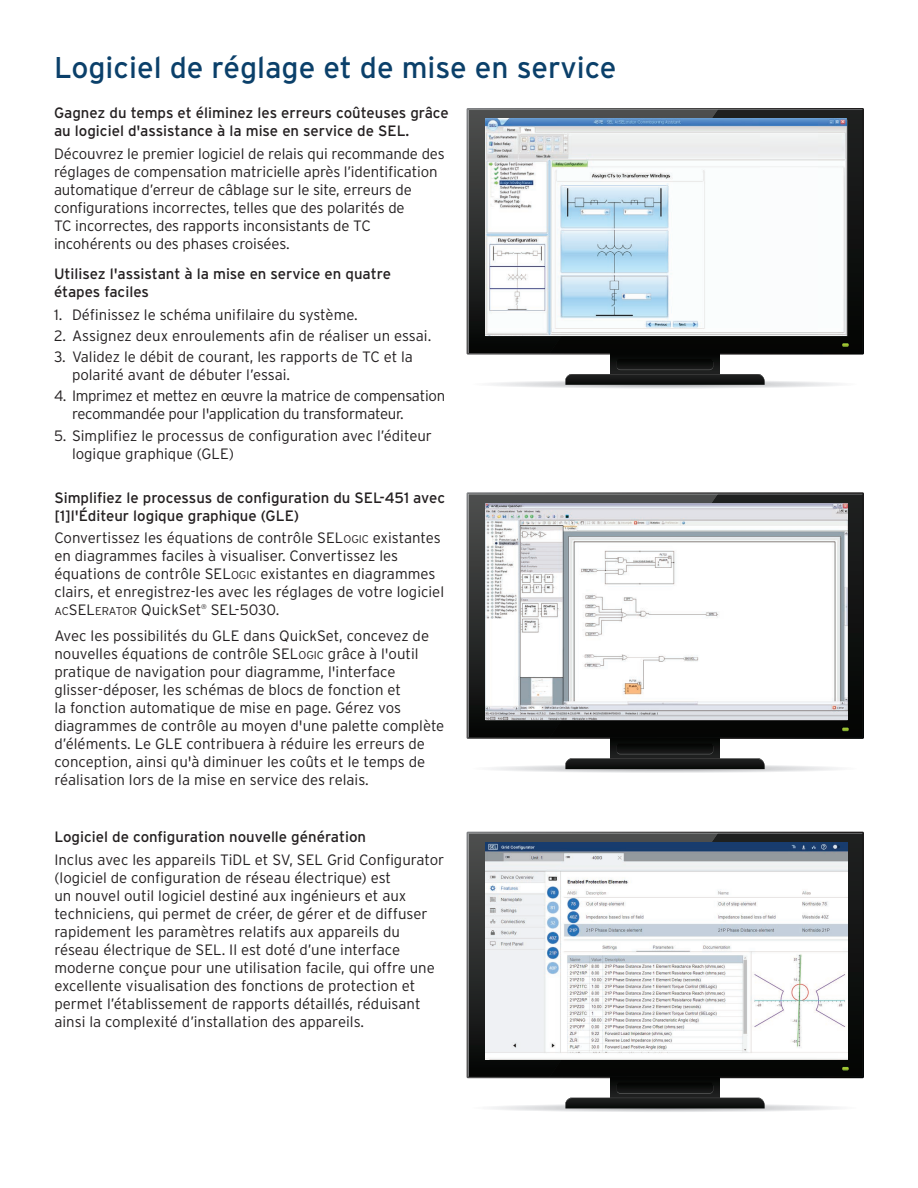
<style>
.page{position:relative;width:918px;height:1188px;background:#fff}
.page>*{position:absolute;margin:0;border:0;box-sizing:border-box;transform-origin:0 0}
.t1{font:30px "Interstate Poly";color:#0b406a}
.t2{font:300 15px/18px "Interstate Poly";color:#231f20}
.t3{font:15px/18px "Interstate Poly";color:#231f20}
.t4{font:300 15px/18px "Interstate Poly";letter-spacing:-.02em;color:#231f20}
.t5{font:300 11.25px "Interstate Poly";color:#231f20}
.t6{font:300 6.75px "Interstate Poly";color:#231f20}
.s1{font-style:inherit}
.s2{font-size:11.25px}
.s3{font-size:15px}
</style>
<div class="page">
<div style="left:471px;top:764px;width:388px;height:9px;background:#f1f2f3;border-radius:50%"></div>
<div style="left:517px;top:765px;width:296px;height:7px;background:#e6e7e9;border-radius:50%"></div>
<div style="left:519px;top:766px;width:292px;height:6px;background:#e6e7e9;border-radius:50%"></div>
<div style="left:525px;top:766px;width:280px;height:6px;background:#e1e2e4;border-radius:50%"></div>
<div style="left:532px;top:766px;width:266px;height:5px;background:#e0e1e3;border-radius:50%"></div>
<div style="left:539px;top:766px;width:251px;height:5px;background:#dcdddf;border-radius:50%"></div>
<div style="left:549px;top:766px;width:232px;height:5px;background:#d8d9db;border-radius:50%"></div>
<div style="left:558px;top:766px;width:214px;height:5px;background:#d4d5d7;border-radius:50%"></div>
<hr style="left:565px;top:767px;width:199px;height:4px;background:#d1d2d4;border-radius:50%">
<hr style="left:573px;top:767px;width:184px;height:4px;background:#c5c6c8;border-radius:50%">
<svg style="left:467px;top:492px;width:397px;height:247px;background:#444"></svg>
<div style="left:611px;top:734px;width:109px;height:30px;background:#060706"></div>
<svg style="left:468px;top:494px;width:394px;height:243px;background:#1d1e1d"></svg>
<svg style="left:842px;top:727px;width:7px;height:4px"></svg>
<svg style="left:565px;top:743px;width:200px;height:27px"></svg>
<img style="left:485px;top:503px;width:362px;height:217px">
<div style="left:499px;top:1104px;width:332px;height:8px;background:#e9eaeb;border-radius:50%"></div>
<div style="left:501px;top:1104px;width:328px;height:7px;background:#eeeeef;border-radius:50%"></div>
<div style="left:502px;top:1105px;width:325px;height:6px;background:#eeeeef;border-radius:50%"></div>
<div style="left:510px;top:1105px;width:310px;height:6px;background:#e9eaeb;border-radius:50%"></div>
<div style="left:521px;top:1105px;width:288px;height:6px;background:#e4e5e7;border-radius:50%"></div>
<div style="left:530px;top:1105px;width:270px;height:6px;background:#e0e1e3;border-radius:50%"></div>
<div style="left:539px;top:1105px;width:251px;height:6px;background:#dcdddf;border-radius:50%"></div>
<div style="left:549px;top:1105px;width:232px;height:5px;background:#d8d9db;border-radius:50%"></div>
<hr style="left:550px;top:1106px;width:229px;height:4px;background:#d8d9db;border-radius:50%">
<hr style="left:558px;top:1106px;width:214px;height:4px;background:#d4d5d7;border-radius:50%">
<hr style="left:562px;top:1106px;width:206px;height:4px;background:#cacbcd;border-radius:50%">
<hr style="left:567px;top:1106px;width:196px;height:4px;background:#cfd0d2;border-radius:50%">
<hr style="left:576px;top:1106px;width:177px;height:4px;background:#cbccce;border-radius:50%">
<hr style="left:587px;top:1106px;width:155px;height:4px;background:#c7c8ca;border-radius:50%">
<hr style="left:593px;top:1106px;width:144px;height:4px;background:#bdbec0;border-radius:50%">
<div style="left:611px;top:1073px;width:109px;height:30px;background:#050705"></div>
<svg style="left:468px;top:833px;width:394px;height:244px;background:#262828"></svg>
<svg style="left:842px;top:1067px;width:7px;height:4px"></svg>
<svg style="left:565px;top:1083px;width:200px;height:26px"></svg>
<img style="left:485px;top:843px;width:362px;height:216px">
<div style="left:486px;top:380px;width:358px;height:8px;background:#eeeeef;border-radius:50%"></div>
<div style="left:515px;top:381px;width:299px;height:7px;background:#e6e7e9;border-radius:50%"></div>
<div style="left:517px;top:381px;width:296px;height:6px;background:#e6e7e9;border-radius:50%"></div>
<div style="left:525px;top:381px;width:280px;height:6px;background:#e1e2e4;border-radius:50%"></div>
<div style="left:534px;top:382px;width:262px;height:5px;background:#dddee0;border-radius:50%"></div>
<div style="left:543px;top:382px;width:244px;height:5px;background:#d9dadc;border-radius:50%"></div>
<div style="left:554px;top:382px;width:222px;height:5px;background:#d5d6d8;border-radius:50%"></div>
<div style="left:562px;top:382px;width:206px;height:5px;background:#cccdcf;border-radius:50%"></div>
<hr style="left:563px;top:382px;width:203px;height:4px;background:#c4c5c7;border-radius:50%">
<hr style="left:606px;top:383px;width:118px;height:3px;background:#bebfc2;border-radius:50%">
<svg style="left:467px;top:108px;width:397px;height:247px;background:#4b4b4b"></svg>
<div style="left:611px;top:350px;width:109px;height:29px;background:#050605"></div>
<svg style="left:468px;top:110px;width:394px;height:243px;background:#1c1e1f"></svg>
<svg style="left:842px;top:343px;width:7px;height:4px"></svg>
<svg style="left:565px;top:359px;width:200px;height:26px"></svg>
<img style="left:485px;top:119px;width:276px;height:217px">
<img style="left:817px;top:119px;width:30px;height:217px">
<img style="left:761px;top:119px;width:56px;height:217px">
<h1 class="t1" style="left:54px;top:46px;width:564px">Logiciel de réglage et de mise en service</h1>
<p class="t3" style="left:54px;top:104px;width:396px">Gagnez du temps et éliminez les erreurs coûteuses grâce au logiciel d'assistance à la mise en service de SEL.</p>
<p class="t2" style="left:54px;top:144px;width:392px">Découvrez le premier logiciel de relais qui recommande des réglages de compensation matricielle après l’identification automatique d’erreur de câblage sur le site, erreurs de configurations incorrectes, telles que des polarités de<br>TC incorrectes, des rapports inconsistants de TC incohérents ou des phases croisées.</p>
<p class="t3" style="left:54px;top:264px;width:339px">Utilisez l'assistant à la mise en service en quatre étapes faciles</p>
<p class="t2" style="left:54px;top:305px;width:305px">1. Définissez le schéma unifilaire du système.</p>
<p class="t2" style="left:54px;top:326px;width:379px">2. Assignez deux enroulements afin de réaliser un essai.</p>
<p class="t2" style="left:72px;top:347px;width:343px;text-indent:-18px">3. Validez le débit de courant, les rapports de TC et la polarité avant de débuter l’essai.</p>
<p class="t4" style="left:72px;top:386px;width:375px;text-indent:-18px">4. Imprimez et mettez en œuvre la matrice de compensation recommandée pour l'application du transformateur.</p>
<p class="t2" style="left:72px;top:426px;width:362px;text-indent:-18px">5. Simplifiez le processus de configuration avec l’éditeur logique graphique (GLE)</p>
<p class="t3" style="left:54px;top:488px;width:392px">Simplifiez le processus de configuration du SEL-451 avec [1]l'Éditeur logique graphique (GLE)</p>
<p class="t2" style="left:54px;top:528px;width:391px">Convertissez les équations de contrôle <span class="s1">SEL</span><span class="s2">OGIC</span> existantes en diagrammes faciles à visualiser. Convertissez les équations de contrôle <span class="s1">SEL</span><span class="s2">OGIC</span> existantes en diagrammes clairs, et enregistrez-les avec les réglages de votre logiciel</p>
<p class="t5" style="left:54px;top:603px;width:148px">AC<span class="s3">SEL</span>ERATOR <span class="s3">QuickSet</span></p>
<p class="t6" style="left:201px;top:601px;width:7px">®</p>
<p class="t2" style="left:54px;top:596px;width:376px;line-height:25.5px;text-align:center">SEL-5030.<br>Avec les possibilités du GLE dans QuickSet, concevez de</p>
<p class="t2" style="left:54px;top:644px;width:392px">nouvelles équations de contrôle <span class="s1">SEL</span><span class="s2">OGIC</span> grâce à l'outil pratique de navigation pour diagramme, l'interface glisser-déposer, les schémas de blocs de fonction et<br>la fonction automatique de mise en page. Gérez vos diagrammes de contrôle au moyen d'une palette complète d’éléments. Le GLE contribuera à réduire les erreurs de conception, ainsi qu'à diminuer les coûts et le temps de réalisation lors de la mise en service des relais.</p>
<p class="t3" style="left:54px;top:827px;width:313px">Logiciel de configuration nouvelle génération</p>
<p class="t2" style="left:54px;top:850px;width:392px">Inclus avec les appareils TiDL et SV, SEL Grid Configurator (logiciel de configuration de réseau électrique) est<br>un nouvel outil logiciel destiné aux ingénieurs et aux techniciens, qui permet de créer, de gérer et de diffuser rapidement les paramètres relatifs aux appareils du réseau électrique de SEL. Il est doté d’une interface moderne conçue pour une utilisation facile, qui offre une excellente visualisation des fonctions de protection et permet l’établissement de rapports détaillés, réduisant ainsi la complexité d’installation des appareils.</p>
</div>
